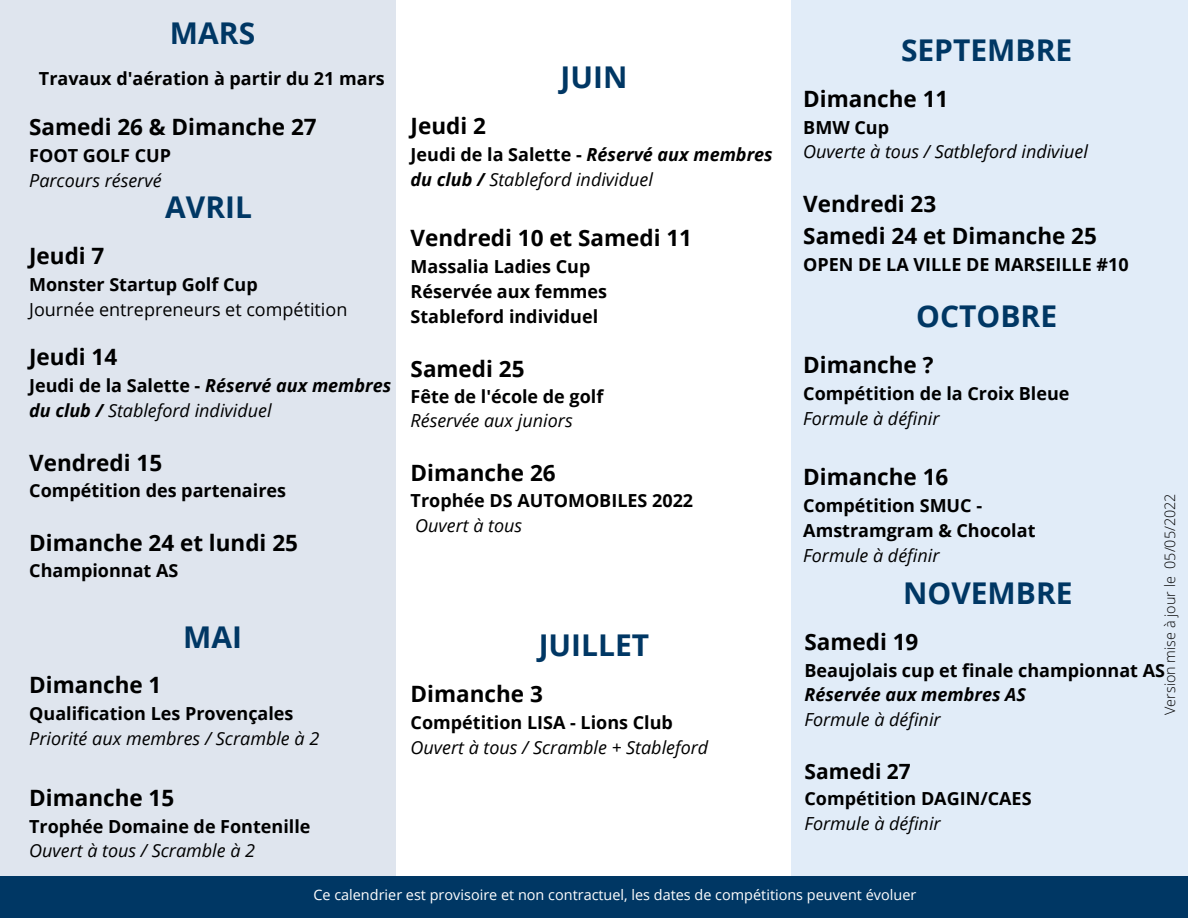
<style>
.page{position:relative;width:1188px;height:918px;background:#fff}
.page>*{position:absolute;margin:0;border:0;box-sizing:border-box;transform-origin:0 0}
.t1{font:700 30px "Open Sans";color:#003764}
.t2{font:700 22.5px/31.5px "Open Sans";color:#000}
.t3{font:700 21px "Open Sans";color:#000}
.t4{font:700 18px/24.8px "Open Sans";color:#000}
.t5{font:italic 18px "Open Sans";color:#000}
.t6{font:italic 700 18px/24.8px "Open Sans";color:#000}
.t7{font:18px "Open Sans";color:#000}
.t8{font:14.4px "Open Sans";color:#fff}
.t9{font:300 14.4px "Open Sans";color:#000}
.s1{font-style:normal}
.s2{font-weight:400}
</style>
<div class="page">
<div style="left:0;top:0;width:396px;height:918px;background:#dfe5ee"></div>
<div style="left:792px;top:0;width:396px;height:918px;background:#e1ecf8"></div>
<div style="left:0;top:876px;width:1188px;height:42px;background:#003764"></div>
<h1 class="t1" style="left:170px;top:12px;width:87px">MARS</h1>
<p class="t4" style="left:39px;top:66px;width:347px">Travaux d'aération à partir du 21 mars</p>
<p class="t2" style="left:29px;top:110px;width:289px">Samedi 26 &amp; Dimanche 27</p>
<p class="t4" style="left:29px;top:143px;width:143px">FOOT GOLF CUP</p>
<p class="t5" style="left:29px;top:167px;width:134px">Parcours réservé</p>
<h1 class="t1" style="left:165px;top:186px;width:88px">AVRIL</h1>
<p class="t2" style="left:29px;top:239px;width:77px">Jeudi 7</p>
<p class="t4" style="left:29px;top:272px;width:230px">Monster Startup Golf Cup</p>
<p class="t7" style="left:29px;top:296px;width:320px">Journée entrepreneurs et compétition</p>
<p class="t2" style="left:29px;top:341px;width:90px">Jeudi 14</p>
<p class="t6" style="left:29px;top:373px;width:364px"><span class="s1">Jeudi de la Salette -</span> Réservé aux membres du club / <span class="s2">Stableford individuel</span></p>
<p class="t2" style="left:29px;top:446px;width:134px">Vendredi 15</p>
<p class="t4" style="left:29px;top:477px;width:258px">Compétition des partenaires</p>
<p class="t2" style="left:29px;top:526px;width:270px">Dimanche 24 et lundi 25</p>
<p class="t4" style="left:29px;top:557px;width:151px">Championnat AS</p>
<h1 class="t1" style="left:183px;top:615px;width:60px">MAI</h1>
<p class="t2" style="left:29px;top:669px;width:134px">Dimanche 1</p>
<p class="t4" style="left:29px;top:701px;width:266px">Qualification Les Provençales</p>
<p class="t5" style="left:29px;top:726px;width:291px">Priorité aux membres / Scramble à 2</p>
<p class="t2" style="left:29px;top:781px;width:147px">Dimanche 15</p>
<p class="t4" style="left:29px;top:813px;width:283px">Trophée Domaine de Fontenille</p>
<p class="t5" style="left:29px;top:838px;width:227px">Ouvert à tous / Scramble à 2</p>
<h1 class="t1" style="left:561px;top:56px;width:68px">JUIN</h1>
<p class="t2" style="left:411px;top:109px;width:77px">Jeudi 2</p>
<p class="t6" style="left:411px;top:141px;width:364px"><span class="s1">Jeudi de la Salette -</span> Réservé aux membres du club / <span class="s2">Stableford individuel</span></p>
<p class="t2" style="left:411px;top:222px;width:283px">Vendredi 10 et Samedi 11</p>
<p class="t4" style="left:411px;top:254px;width:198px">Massalia Ladies Cup<br>Réservée aux femmes<br>Stableford individuel</p>
<p class="t2" style="left:411px;top:352px;width:115px">Samedi 25</p>
<p class="t4" style="left:411px;top:383px;width:194px">Fête de l'école de golf</p>
<p class="t5" style="left:411px;top:408px;width:164px">Réservée aux juniors</p>
<p class="t2" style="left:411px;top:457px;width:147px">Dimanche 26</p>
<p class="t4" style="left:411px;top:488px;width:284px">Trophée DS AUTOMOBILES 2022</p>
<p class="t5" style="left:415px;top:513px;width:108px">Ouvert à tous</p>
<h1 class="t1" style="left:539px;top:624px;width:112px">JUILLET</h1>
<p class="t2" style="left:411px;top:678px;width:134px">Dimanche 3</p>
<p class="t4" style="left:411px;top:710px;width:264px">Compétition LISA - Lions Club</p>
<p class="t5" style="left:411px;top:735px;width:299px">Ouvert à tous / Scramble + Stableford</p>
<h1 class="t1" style="left:901px;top:29px;width:173px">SEPTEMBRE</h1>
<p class="t2" style="left:803px;top:82px;width:147px">Dimanche 11</p>
<p class="t4" style="left:803px;top:114px;width:87px">BMW Cup</p>
<p class="t5" style="left:803px;top:139px;width:286px">Ouverte à tous / Satbleford indiviuel</p>
<p class="t2" style="left:803px;top:188px;width:295px">Vendredi 23<br>Samedi 24 et Dimanche 25</p>
<p class="t4" style="left:803px;top:251px;width:327px">OPEN DE LA VILLE DE MARSEILLE #10</p>
<h1 class="t1" style="left:916px;top:295px;width:142px">OCTOBRE</h1>
<p class="t2" style="left:803px;top:348px;width:132px">Dimanche ?</p>
<p class="t4" style="left:803px;top:380px;width:268px">Compétition de la Croix Bleue</p>
<p class="t5" style="left:803px;top:405px;width:138px">Formule à définir</p>
<p class="t2" style="left:803px;top:461px;width:147px">Dimanche 16</p>
<p class="t4" style="left:803px;top:493px;width:234px">Compétition SMUC -<br>Amstramgram &amp; Chocolat</p>
<p class="t5" style="left:803px;top:543px;width:138px">Formule à définir</p>
<h1 class="t1" style="left:903px;top:572px;width:171px">NOVEMBRE</h1>
<p class="t2" style="left:805px;top:625px;width:115px">Samedi 19</p>
<p class="t4" style="left:805px;top:657px;width:362px">Beaujolais cup et finale championnat AS</p>
<p class="t6" style="left:805px;top:682px;width:223px">Réservée aux membres AS</p>
<p class="t5" style="left:805px;top:707px;width:138px">Formule à définir</p>
<p class="t3" style="left:805px;top:757px;width:108px">Samedi 27</p>
<p class="t4" style="left:805px;top:786px;width:229px">Compétition DAGIN/CAES</p>
<p class="t5" style="left:805px;top:810px;width:138px">Formule à définir</p>
<p class="t9" style="left:1160px;top:715px;width:223px;rotate:-90deg">Version mise à jour le 05/05/2022</p>
<p class="t8" style="left:313px;top:885px;width:604px">Ce calendrier est provisoire et non contractuel, les dates de compétitions peuvent évoluer</p>
</div>
